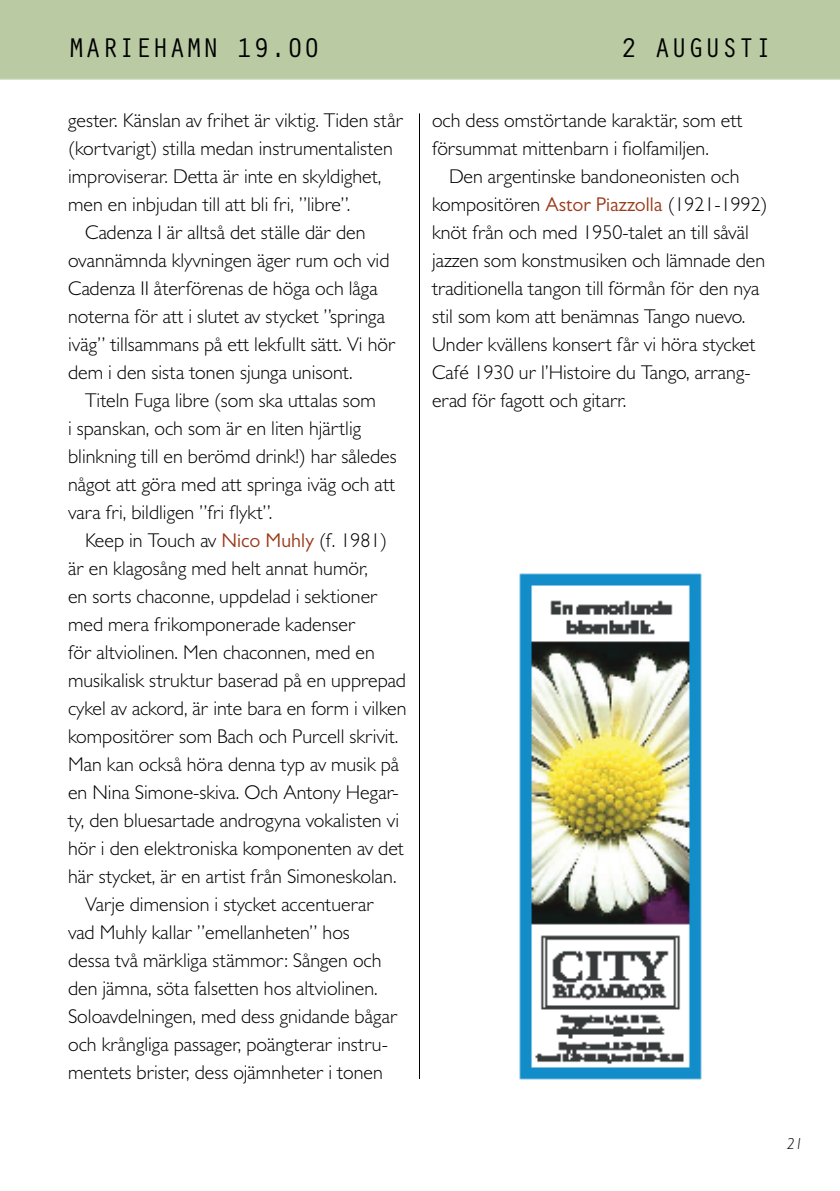
<style>
.page{position:relative;width:840px;height:1191px;background:#fff}
.page>*{position:absolute;margin:0;border:0;box-sizing:border-box;transform-origin:0 0}
.t1{font:28px "Orator Std";color:#000}
.t2{font:300 20px/28px "Gill Sans MT Pro";color:#000}
.t3{font:italic 300 16px "Gill Sans MT Pro";color:#000}
.s1{font-weight:400;color:#9c3b1b}
</style>
<div class="page">
<div style="left:0;top:0;width:839px;height:79px;background:#bacaa2"></div>
<hr style="left:419px;top:113px;width:1px;height:966px;background:#000">
<img style="left:519px;top:573px;width:182px;height:507px">
<h1 class="t1" style="left:68px;top:27px;width:253px">MARIEHAMN 19.00</h1>
<h1 class="t1" style="left:620px;top:27px;width:153px">2 AUGUSTI</h1>
<p class="t2" style="left:68px;top:106px;width:336px">gester. Känslan av frihet är viktig. Tiden står</p>
<p class="t2" style="left:68px;top:134px;width:326px">(kortvarigt) stilla medan instrumentalisten</p>
<p class="t2" style="left:68px;top:162px;width:314px">improviserar. Detta är inte en skyldighet,</p>
<p class="t2" style="left:68px;top:190px;width:283px">men en inbjudan till att bli fri, ”libre”.</p>
<p class="t2" style="left:85px;top:218px;width:282px">Cadenza I är alltså det ställe där den</p>
<p class="t2" style="left:68px;top:246px;width:323px">ovannämnda klyvningen äger rum och vid</p>
<p class="t2" style="left:68px;top:274px;width:311px">Cadenza II återförenas de höga och låga</p>
<p class="t2" style="left:68px;top:302px;width:318px">noterna för att i slutet av stycket ”springa</p>
<p class="t2" style="left:68px;top:330px;width:329px">iväg” tillsammans på ett lekfullt sätt. Vi hör</p>
<p class="t2" style="left:68px;top:358px;width:286px">dem i den sista tonen sjunga unisont.</p>
<p class="t2" style="left:85px;top:386px;width:292px">Titeln Fuga libre (som ska uttalas som</p>
<p class="t2" style="left:68px;top:414px;width:294px">i spanskan, och som är en liten hjärtlig</p>
<p class="t2" style="left:68px;top:442px;width:330px">blinkning till en berömd drink!) har således</p>
<p class="t2" style="left:68px;top:470px;width:329px">något att göra med att springa iväg och att</p>
<p class="t2" style="left:68px;top:498px;width:206px">vara fri, bildligen ”fri flykt”.</p>
<p class="t2" style="left:85px;top:526px;width:303px">Keep in Touch av <span class="s1">Nico Muhly</span> (f. 1981)</p>
<p class="t2" style="left:68px;top:554px;width:301px">är en klagosång med helt annat humör,</p>
<p class="t2" style="left:68px;top:582px;width:311px">en sorts chaconne, uppdelad i sektioner</p>
<p class="t2" style="left:68px;top:610px;width:289px">med mera frikomponerade kadenser</p>
<p class="t2" style="left:68px;top:638px;width:308px">för altviolinen. Men chaconnen, med en</p>
<p class="t2" style="left:68px;top:666px;width:339px">musikalisk struktur baserad på en upprepad</p>
<p class="t2" style="left:68px;top:694px;width:340px">cykel av ackord, är inte bara en form i vilken</p>
<p class="t2" style="left:68px;top:722px;width:331px">kompositörer som Bach och Purcell skrivit.</p>
<p class="t2" style="left:68px;top:750px;width:332px">Man kan också höra denna typ av musik på</p>
<p class="t2" style="left:68px;top:778px;width:332px">en N ina Simone-skiva. Och Antony Hegar-</p>
<p class="t2" style="left:68px;top:806px;width:332px">ty, den bluesartade androgyna vokalisten vi</p>
<p class="t2" style="left:68px;top:834px;width:338px">hör i den elektroniska komponenten av det</p>
<p class="t2" style="left:68px;top:862px;width:330px">här stycket, är en artist från Simoneskolan.</p>
<p class="t2" style="left:85px;top:890px;width:290px">Varje dimension i stycket accentuerar</p>
<p class="t2" style="left:68px;top:918px;width:283px">vad M uhly kallar ”emellanheten” hos</p>
<p class="t2" style="left:68px;top:946px;width:315px">dessa två märkliga stämmor: Sången och</p>
<p class="t2" style="left:68px;top:974px;width:311px">den jämna, söta falsetten hos altviolinen.</p>
<p class="t2" style="left:68px;top:1002px;width:331px">Soloavdelningen, med dess gnidande bågar</p>
<p class="t2" style="left:68px;top:1030px;width:321px">och krångliga passager, poängterar instru-</p>
<p class="t2" style="left:68px;top:1058px;width:316px">mentets brister, dess ojämnheter i tonen</p>
<p class="t2" style="left:432px;top:106px;width:312px">och dess omstörtande karaktär, som ett försummat mittenbarn i fiolfamiljen.</p>
<p class="t2" style="left:432px;top:162px;width:336px;text-indent:17px">Den argentinske bandoneonisten och kompositören <span class="s1">Astor Piazzolla</span> (1921-1992) knöt från och med 1950-talet an till såväl jazzen som konstmusiken och lämnade den traditionella tangon till förmån för den nya stil som kom att benämnas Tango nuevo.<br>Under kvällens konsert får vi höra stycket Café 1930 ur l’Histoire du Tango, arrang&shy;erad för fagott och gitarr.</p>
<p class="t3" style="left:786px;top:1134px;width:18px">21</p>
</div>
